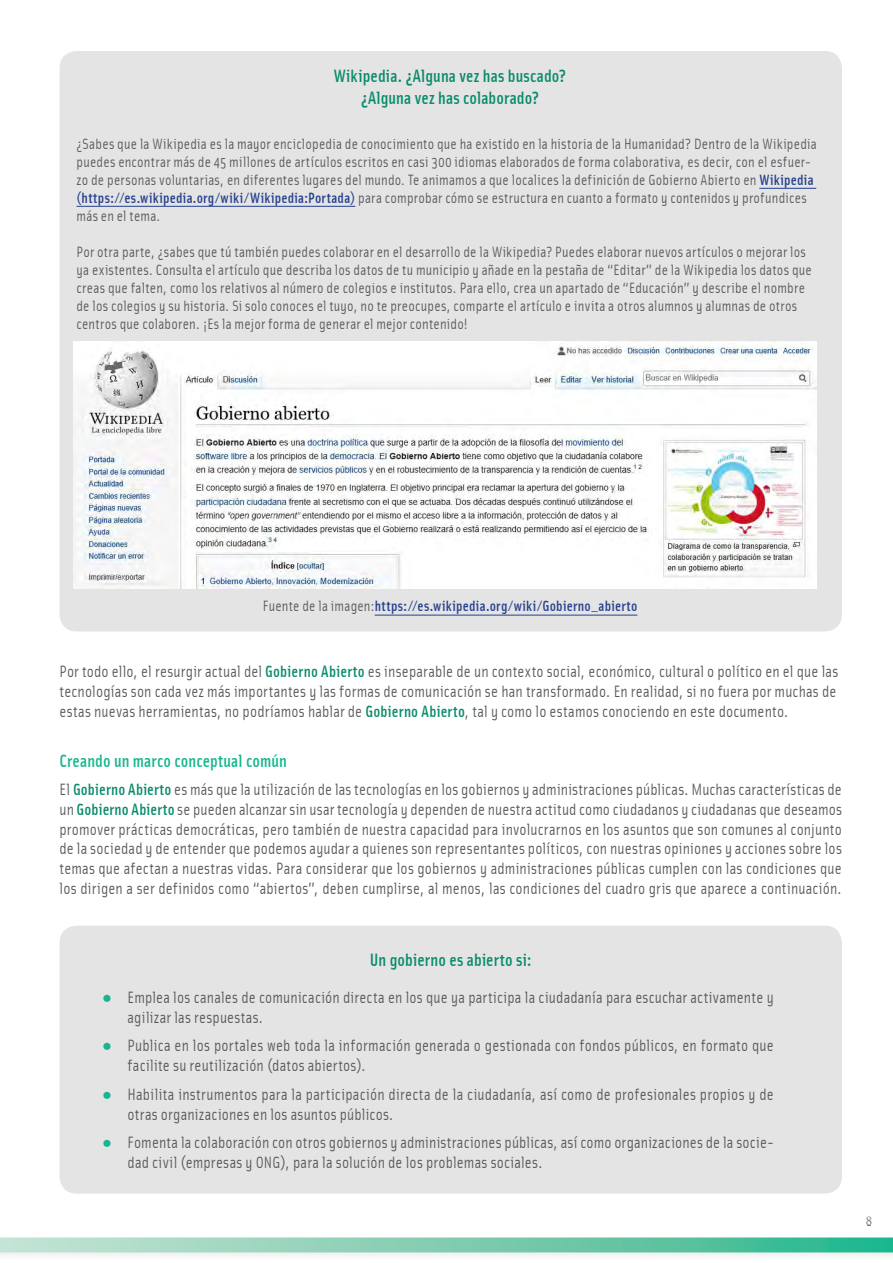
<style>
.page{position:relative;width:893px;height:1263px;background:#fff}
.page>*{position:absolute;margin:0;border:0;box-sizing:border-box;transform-origin:0 0}
.t1{font:500 18px/21.6px "Solex";letter-spacing:.005em;color:#088b6b;text-align:center}
.t2{font:500 18px "Solex";letter-spacing:.005em;color:#15b68d}
.t3{font:16.5px/19.8px "Solex";letter-spacing:.01em;color:#57585a}
.t4{font:15px/18px "Solex";letter-spacing:.015em;color:#57585a}
.t5{font:500 15px "Solex";letter-spacing:.02em;color:#253f8e}
.t6{font:13.5px "Minion Pro";color:#808285}
.s1{font-weight:500;color:#253f8e}
.s2{font-weight:400;color:#57585a}
.s3{font-weight:500;color:#088b6b}
.s4{font-family:"Courier New";color:#15b68d}
</style>
<div class="page">
<div style="left:0;top:1237px;width:893px;height:24px;background:#231f20;opacity:.06"></div>
<svg style="left:0;top:1237px;width:893px;height:15px"></svg>
<div style="left:60px;top:51px;width:782px;height:580px;background:#e4e4e4;border-radius:17px"></div>
<hr style="left:759px;top:188px;width:57px;height:1px;background:#253f8e">
<hr style="left:77px;top:206px;width:278px;height:1px;background:#253f8e">
<hr style="left:375px;top:615px;width:262px;height:1px;background:#253f8e">
<img style="left:74px;top:341px;width:743px;height:247px">
<div style="left:60px;top:926px;width:782px;height:267px;background:#e4e4e4;border-radius:17px"></div>
<h3 class="t1" style="left:334px;top:64px;width:234px">Wikipedia. ¿Alguna vez has buscado? ¿Alguna vez has colaborado?</h3>
<p class="t4" style="left:77px;top:134px;width:742px">¿Sabes que la Wikipedia es la mayor enciclopedia de conocimiento que ha existido en la historia de la Humanidad? Dentro de la Wikipedia puedes encontrar más de 45 millones de artículos escritos en casi 300 idiomas elaborados de forma colaborativa, es decir, con el esfuer&shy;zo de personas voluntarias, en diferentes lugares del mundo. Te animamos a que localices la definición de Gobierno Abierto en <span class="s1">Wikipedia (https://es.wikipedia.org/wiki/Wikipedia:Portada)</span> para comprobar cómo se estructura en cuanto a formato y contenidos y profundices más en el tema.</p>
<p class="t4" style="left:77px;top:242px;width:737px">Por otra parte, ¿sabes que tú también puedes colaborar en el desarrollo de la Wikipedia? Puedes elaborar nuevos artículos o mejorar los ya existentes. Consulta el artículo que describa los datos de tu municipio y añade en la pestaña de “Editar” de la Wikipedia los datos que creas que falten, como los relativos al número de colegios e institutos. Para ello, crea un apartado de “Educación” y describe el nombre de los colegios y su historia. Si solo conoces el tuyo, no te preocupes, comparte el artículo e invita a otros alumnos y alumnas de otros centros que colaboren. ¡Es la mejor forma de generar el mejor contenido!</p>
<p class="t5" style="left:263px;top:596px;width:376px"><span class="s2">Fuente de la imagen:</span>https://es.wikipedia.org/wiki/Gobierno_abierto</p>
<p class="t3" style="left:60px;top:661px;width:780px;text-align:justify">Por todo ello, el resurgir actual del <span class="s3">Gobierno Abierto</span> es inseparable de un contexto social, económico, cultural o político en el que las tecnologías son cada vez más importantes y las formas de comunicación se han transformado. En realidad, si no fuera por muchas de estas nuevas herramientas, no podríamos hablar de <span class="s3">Gobierno Abierto</span>, tal y como lo estamos conociendo en este documento.</p>
<h3 class="t2" style="left:60px;top:749px;width:229px">Creando un marco conceptual común</h3>
<p class="t3" style="left:60px;top:779px;width:784px;text-align:justify">El <span class="s3">Gobierno Abierto</span> es más que la utilización de las tecnologías en los gobiernos y administraciones públicas. Muchas características de un <span class="s3">Gobierno Abierto</span> se pueden alcanzar sin usar tecnología y dependen de nuestra actitud como ciudadanos y ciudadanas que deseamos promover prácticas democráticas, pero también de nuestra capacidad para involucrarnos en los asuntos que son comunes al conjunto de la sociedad y de entender que podemos ayudar a quienes son representantes políticos, con nuestras opiniones y acciones sobre los temas que afectan a nuestras vidas. Para considerar que los gobiernos y administraciones públicas cumplen con las condiciones que los dirigen a ser definidos como “abiertos”, deben cumplirse, al menos, las condiciones del cuadro gris que aparece a continuación.</p>
<h3 class="t1" style="left:370px;top:948px;width:163px">Un gobierno es abierto si:</h3>
<p class="t3" style="left:128px;top:986px;width:648px;text-indent:-26px"><span class="s4">●</span> Emplea los canales de comunicación directa en los que ya participa la ciudadanía para escuchar activamente y agilizar las respuestas.</p>
<p class="t3" style="left:128px;top:1035px;width:648px;text-indent:-26px"><span class="s4">●</span> Publica en los portales web toda la información generada o gestionada con fondos públicos, en formato que facilite su reutilización (datos abiertos).</p>
<p class="t3" style="left:128px;top:1083px;width:648px;text-indent:-26px"><span class="s4">●</span> Habilita instrumentos para la participación directa de la ciudadanía, así como de profesionales propios y de otras organizaciones en los asuntos públicos.</p>
<p class="t3" style="left:128px;top:1132px;width:648px;text-indent:-26px"><span class="s4">●</span> Fomenta la colaboración con otros gobiernos y administraciones públicas, así como organizaciones de la socie&shy;dad civil (empresas y ONG), para la solución de los problemas sociales.</p>
<p class="t6" style="left:866px;top:1211px;width:8px">8</p>
</div>
